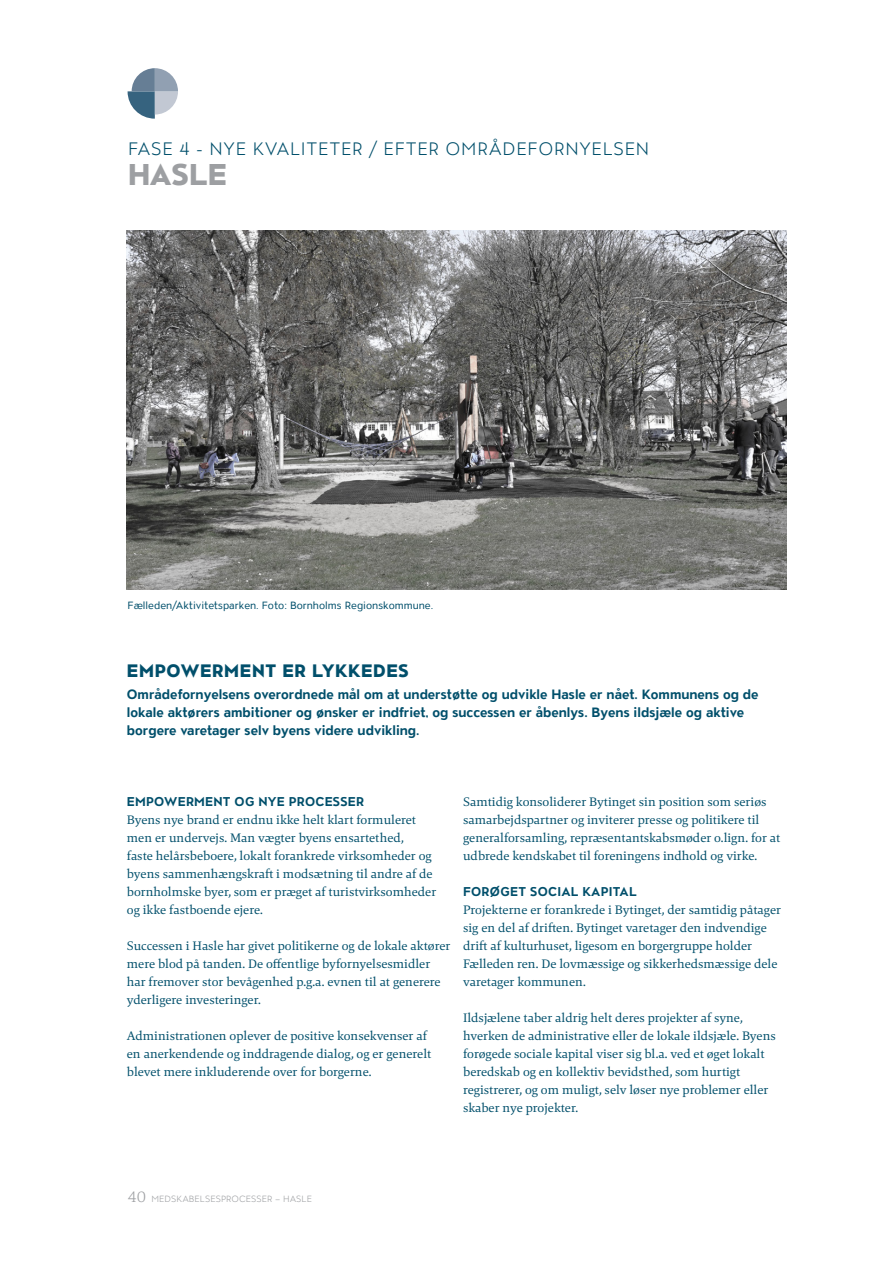
<style>
.page{position:relative;width:893px;height:1263px;background:#fff}
.page>*{position:absolute;margin:0;border:0;box-sizing:border-box;transform-origin:0 0}
.Overskrift_by__2{font:800 30px "ATC Overlook";letter-spacing:.01em;color:#9d9fa2}
.Top_overskrift__2{font:300 18px "ATC Overlook";letter-spacing:.04em;color:#014f6b}
.Rubrik__2{font:800 18px "ATC Overlook";letter-spacing:.04em;color:#014f6b}
.rubrik2__2{font:700 13.5px/18px "ATC Overlook";color:#014f6b}
.brødtekst__2{font:12.75px/18px "Mangan";color:#014f6b}
.underrubrik__2{font:700 12.75px "ATC Overlook";letter-spacing:.02em;color:#014f6b}
.billedtekst{font:10.5px "ATC Overlook";color:#014f6b}
.t1{font:300 9px "ATC Overlook";letter-spacing:.01em;color:#9d9fa2}
.s1{font-family:"Mangan";font-weight:200;font-size:16.5px}
</style>
<div class="page">
<svg style="left:128px;top:68px;width:50px;height:51px"></svg>
<img style="left:127px;top:230px;width:660px;height:360px">
<p class="Top_overskrift__2" style="left:128px;top:138px;width:523px">FASE 4 - NYE KVALITETER / EFTER OMRÅDEFORNYELSEN</p>
<p class="Overskrift_by__2" style="left:128px;top:157px;width:100px">HASLE</p>
<p class="billedtekst" style="left:128px;top:599px;width:307px">Fælleden/Aktivitetsparken. Foto: Bornholms Regionskommune.</p>
<p class="Rubrik__2" style="left:127px;top:660px;width:283px">EMPOWERMENT ER LYKKEDES</p>
<p class="rubrik2__2" style="left:127px;top:686px;width:633px">Områdefornyelsens overordnede mål om at understøtte og udvikle Hasle er nået. Kommunens og de lokale aktørers ambitioner og ønsker er indfriet, og successen er åbenlys. Byens ildsjæle og aktive borgere varetager selv byens videre udvikling.</p>
<p class="underrubrik__2" style="left:127px;top:794px;width:239px">EMPOWERMENT OG NYE PROCESSER</p>
<p class="brødtekst__2" style="left:127px;top:811px;width:311px">Byens nye brand er endnu ikke helt klart formuleret men er undervejs. Man vægter byens ensartethed,<br>faste helårsbeboere, lokalt forankrede virksomheder og byens sammenhængskraft i modsætning til andre af de bornholmske byer, som er præget af turistvirksomheder og ikke fastboende ejere.</p>
<p class="brødtekst__2" style="left:127px;top:937px;width:325px">Successen i Hasle har givet politikerne og de lokale aktører mere blod på tanden. De offentlige byfornyelsesmidler har fremover stor bevågenhed p.g.a. evnen til at generere yderligere investeringer.</p>
<p class="brødtekst__2" style="left:127px;top:1027px;width:306px">Administrationen oplever de positive konsekvenser af en anerkendende og inddragende dialog, og er generelt blevet mere inkluderende over for borgerne.</p>
<p class="brødtekst__2" style="left:463px;top:793px;width:319px">Samtidig konsoliderer Bytinget sin position som seriøs samarbejdspartner og inviterer presse og politikere til generalforsamling, repræsentantskabsmøder o.lign. for at udbrede kendskabet til foreningens indhold og virke.</p>
<p class="underrubrik__2" style="left:463px;top:884px;width:175px">FORØGET SOCIAL KAPITAL</p>
<p class="brødtekst__2" style="left:463px;top:901px;width:319px">Projekterne er forankrede i Bytinget, der samtidig påtager sig en del af driften. Bytinget varetager den indvendige drift af kulturhuset, ligesom en borgergruppe holder Fælleden ren. De lovmæssige og sikkerhedsmæssige dele varetager kommunen.</p>
<p class="brødtekst__2" style="left:463px;top:1009px;width:314px">Ildsjælene taber aldrig helt deres projekter af syne, hverken de administrative eller de lokale ildsjæle. Byens forøgede sociale kapital viser sig bl.a. ved et øget lokalt beredskab og en kollektiv bevidsthed, som hurtigt registrerer, og om muligt, selv løser nye problemer eller skaber nye projekter.</p>
<p class="t1" style="left:128px;top:1194px;width:186px"><span class="s1">40</span> MEDSKABELSESPROCESSER – HASLE</p>
</div>
